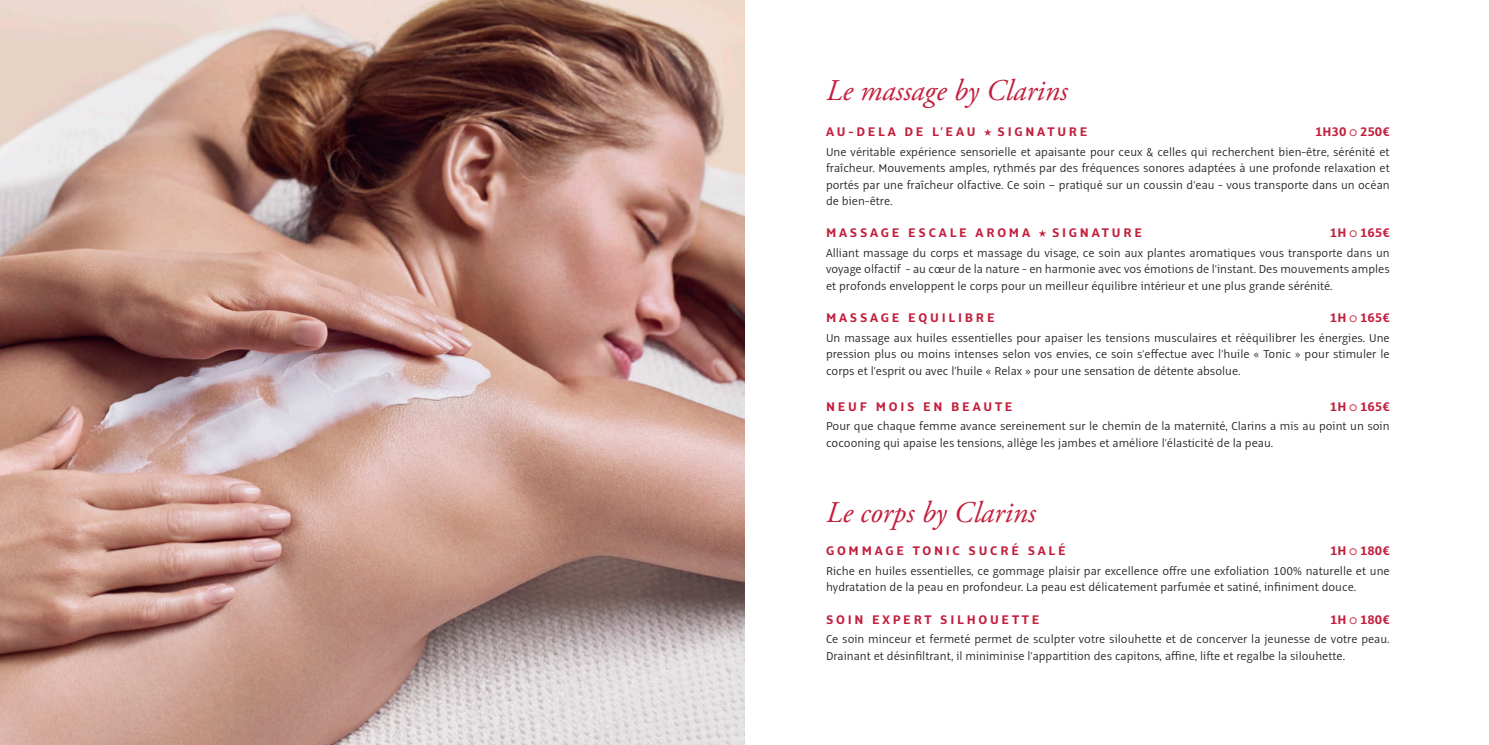
<style>
.page{position:relative;width:1489px;height:745px;background:#fff}
.page>*{position:absolute;margin:0;border:0;box-sizing:border-box;transform-origin:0 0}
.t1{font:italic 30px "Adobe Garamond Pro";color:#c31f3d}
.t2{font:700 13.75px "Alto Pro";letter-spacing:.2em;color:#c31f3d}
.t3{font:300 12.5px/16.2px "Alto Pro";color:#231f20;text-align:justify}
.s1{font-weight:300}
</style>
<div class="page">
<img style="left:0;top:0;width:744px;height:744px">
<p class="t1" style="left:826px;top:72px;width:243px">Le massage by Clarins</p>
<p class="t2" style="left:826px;top:123px;width:263px">AU-DELA DE L’EAU <span class="s1">★</span> SIGNATURE</p>
<p class="t2" style="left:1314px;top:123px;width:76px">1H30 <span class="s1">○</span> 250€</p>
<p class="t3" style="left:826px;top:144px;width:565px">Une véritable expérience sensorielle et apaisante pour ceux &amp; celles qui recherchent bien-être, sérénité et fraîcheur. Mouvements amples, rythmés par des fréquences sonores adaptées à une profonde relaxation et portés par une fraîcheur olfactive. Ce soin – pratiqué sur un coussin d’eau - vous transporte dans un océan de bien-être.</p>
<p class="t2" style="left:826px;top:224px;width:317px">MASSAGE ESCALE AROMA <span class="s1">★</span> SIGNATURE</p>
<p class="t2" style="left:1329px;top:224px;width:61px">1H <span class="s1">○</span> 165€</p>
<p class="t3" style="left:826px;top:245px;width:565px">Alliant massage du corps et massage du visage, ce soin aux plantes aromatiques vous transporte dans un voyage olfactif - au cœur de la nature - en harmonie avec vos émotions de l’instant. Des mouvements amples et profonds enveloppent le corps pour un meilleur équilibre intérieur et une plus grande sérénité.</p>
<p class="t2" style="left:826px;top:309px;width:170px">MASSAGE EQUILIBRE</p>
<p class="t2" style="left:1329px;top:309px;width:61px">1H <span class="s1">○</span> 165€</p>
<p class="t3" style="left:826px;top:330px;width:565px">Un massage aux huiles essentielles pour apaiser les tensions musculaires et rééquilibrer les énergies. Une pression plus ou moins intenses selon vos envies, ce soin s’effectue avec l’huile « Tonic » pour stimuler le corps et l’esprit ou avec l’huile « Relax » pour une sensation de détente absolue.</p>
<p class="t2" style="left:826px;top:397px;width:188px">NEUF MOIS EN BEAUTE</p>
<p class="t2" style="left:1329px;top:397px;width:61px">1H <span class="s1">○</span> 165€</p>
<p class="t3" style="left:826px;top:418px;width:565px">Pour que chaque femme avance sereinement sur le chemin de la maternité, Clarins a mis au point un soin cocooning qui apaise les tensions, allège les jambes et améliore l’élasticité de la peau.</p>
<p class="t1" style="left:826px;top:494px;width:211px">Le corps by Clarins</p>
<p class="t2" style="left:826px;top:541px;width:241px">GOMMAGE TONIC SUCRÉ SALÉ</p>
<p class="t2" style="left:1329px;top:541px;width:61px">1H <span class="s1">○</span> 180€</p>
<p class="t3" style="left:826px;top:562px;width:565px">Riche en huiles essentielles, ce gommage plaisir par excellence offre une exfoliation 100% naturelle et une hydratation de la peau en profondeur. La peau est délicatement parfumée et satiné, infiniment douce.</p>
<p class="t2" style="left:826px;top:610px;width:215px">SOIN EXPERT SILHOUETTE</p>
<p class="t2" style="left:1329px;top:610px;width:61px">1H <span class="s1">○</span> 180€</p>
<p class="t3" style="left:826px;top:631px;width:565px">Ce soin minceur et fermeté permet de sculpter votre silouhette et de concerver la jeunesse de votre peau.<br>Drainant et désinfiltrant, il miniminise l’appartition des capitons, affine, lifte et regalbe la silouhette.</p>
</div>
